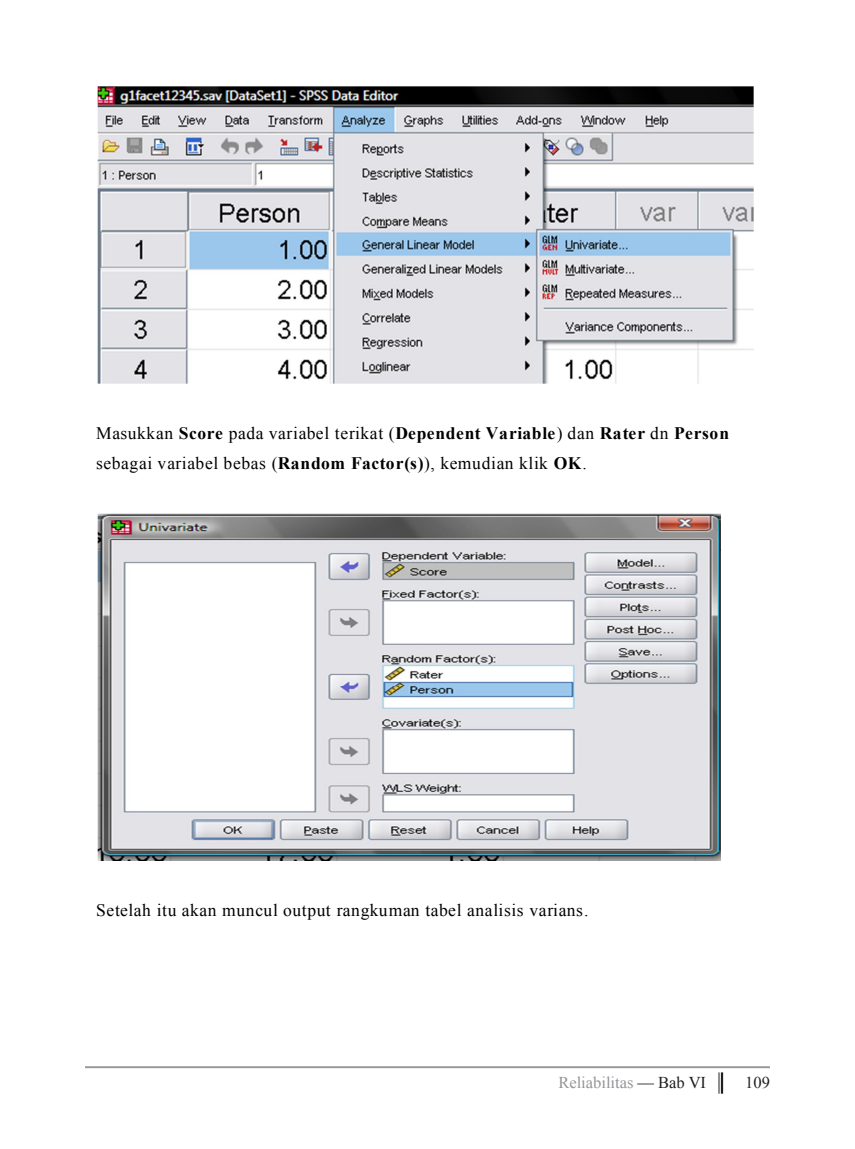
<style>
.page{position:relative;width:855px;height:1149px;background:#fff}
.page>*{position:absolute;margin:0;border:0;box-sizing:border-box;transform-origin:0 0}
.t1{font:17.55px/30.3px "Times New Roman";letter-spacing:.03em;color:#000}
.t2{font:16.5px "Times New Roman";color:#939598}
.t3{font:16.5px "Times New Roman";color:#231f20}
.s1{font-weight:700}
.s2{color:#231f20}
</style>
<div class="page">
<hr style="left:721px;top:1071px;width:2px;height:22px;background:#231f20">
<svg style="left:718px;top:1072px;width:1px;height:21px"></svg>
<hr style="left:85px;top:1065px;width:685px;height:2px;background:#939598">
<img style="left:97px;top:86px;width:656px;height:297px">
<img style="left:97px;top:513px;width:624px;height:347px">
<p class="t1" style="left:96px;top:417px;width:634px">Masukkan <span class="s1">Score</span> pada variabel terikat (<span class="s1">Dependent Variable</span>) dan <span class="s1">Rater</span> dn <span class="s1">Person </span>sebagai variabel bebas (<span class="s1">Random Factor(s)</span>), kemudian klik <span class="s1">OK</span>.</p>
<p class="t1" style="left:96px;top:894px;width:494px">Setelah itu akan muncul output rangkuman tabel analisis varians.</p>
<p class="t2" style="left:558px;top:1071px;width:149px">Reliabilitas <span class="s2">— Bab VI</span></p>
<p class="t3" style="left:745px;top:1071px;width:26px">109</p>
</div>
